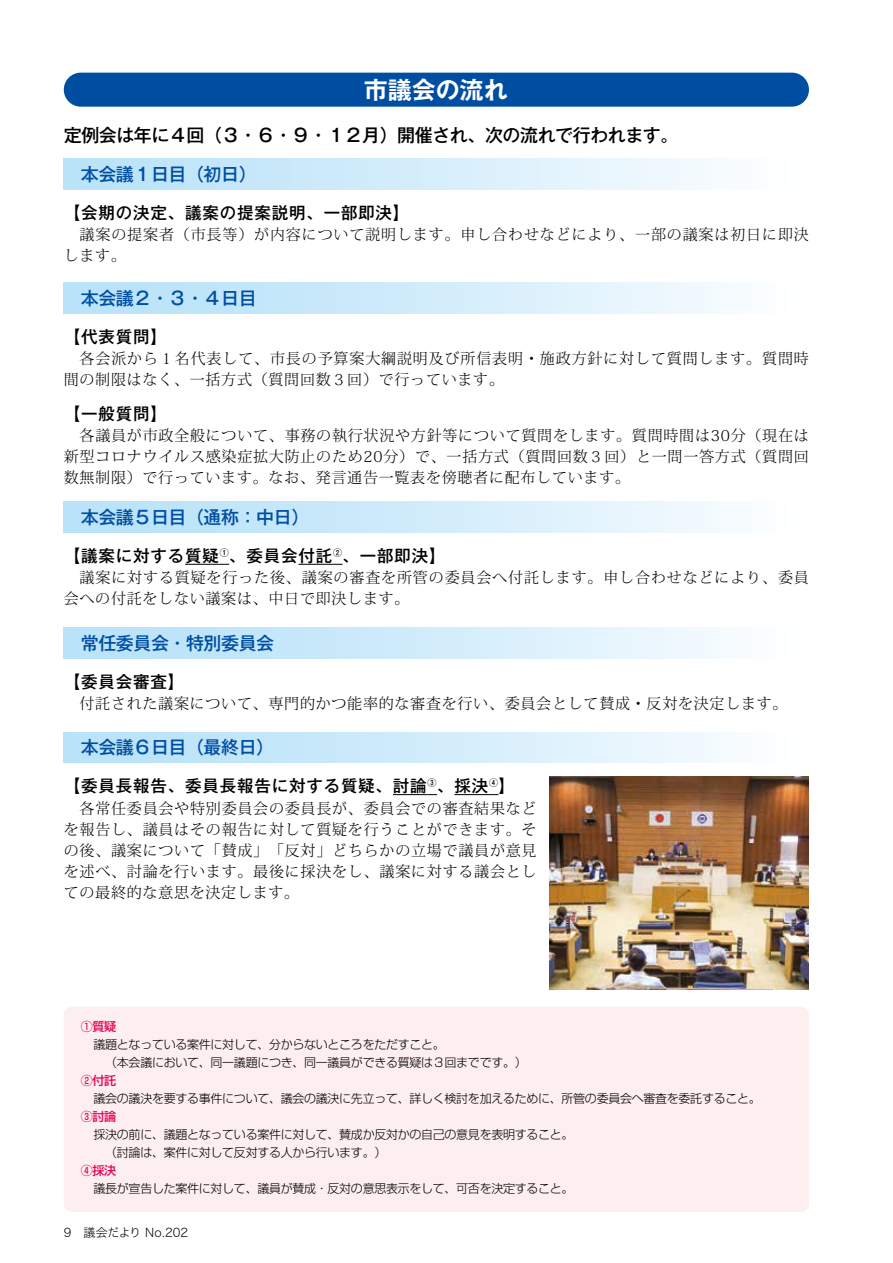
<style>
.page{position:relative;width:893px;height:1263px;background:#fff}
.page>*{position:absolute;margin:0;border:0;box-sizing:border-box;transform-origin:0 0}
.t1{font:700 24px "Gothic MB101 Pro De";color:#fff}
.t2{font:500 18px "Gothic MB101 Pro";letter-spacing:-.025em;color:#004ea2}
.t3{font:500 18px "Gothic MB101 Pro";letter-spacing:-.025em;color:#000}
.t4{font:500 16.5px "Gothic MB101 Pro";letter-spacing:.05em;color:#000}
.t5{font:300 15px/21px "Koz Min Pro";letter-spacing:.05em;color:#000}
.t6{font:300 12px/18px "Shin Go Pro";letter-spacing:-.025em;color:#000}
.t7{font:12px "Hira Kaku Std W2";color:#000}
.t8{font:500 12px "Shin Go Pro";letter-spacing:-.025em;color:#e50055}
.t9{font:500 9px "Gothic MB101 Pro";color:#000}
.s1{font-size:16.5px}
</style>
<div class="page">
<div style="left:64px;top:158px;width:744px;height:31px;background:linear-gradient(to right,#b5e0f8,#fdfeff)"></div>
<div style="left:64px;top:502px;width:744px;height:31px;background:linear-gradient(to right,#b2dff8,#fafdff)"></div>
<div style="left:64px;top:628px;width:744px;height:30px;background:linear-gradient(to right,#b2dff8,#fafdff)"></div>
<div style="left:64px;top:732px;width:744px;height:31px;background:linear-gradient(to right,#b2dff8,#fafdff)"></div>
<div style="left:64px;top:283px;width:744px;height:31px;background:linear-gradient(to right,#b2dff8,#fafdff)"></div>
<div style="left:64px;top:73px;width:745px;height:34px;background:#004ea2;border-radius:17px"></div>
<hr style="left:185px;top:564px;width:35px;height:1px;background:#000">
<hr style="left:298px;top:564px;width:35px;height:1px;background:#000">
<hr style="left:393px;top:794px;width:35px;height:1px;background:#000">
<hr style="left:454px;top:794px;width:35px;height:1px;background:#000">
<img style="left:549px;top:777px;width:260px;height:212px">
<div style="left:64px;top:1006px;width:745px;height:206px;background:#fdeeef;border-radius:9px"></div>
<h1 class="t1" style="left:364px;top:70px;width:146px">市議会の流れ</h1>
<p class="t3" style="left:64px;top:120px;width:616px">定例会は年に４回（３・６・９・１２月）開催され、次の流れで行われます。</p>
<p class="t2" style="left:81px;top:159px;width:177px">本会議１日目（初日(</p>
<p class="t4" style="left:64px;top:199px;width:347px">【会期の決定、議案の提案説明、一部即決【</p>
<p class="t5" style="left:64px;top:223px;width:747px">　議案の提案者（市長等）が内容について説明します。申し合わせなどにより、一部の議案は初日に即決します。</p>
<p class="t2" style="left:81px;top:283px;width:177px">本会議２・３・４日目</p>
<p class="t4" style="left:64px;top:323px;width:105px">【代表質問【</p>
<p class="t5" style="left:64px;top:348px;width:747px">　各会派から１名代表して、市長の予算案大綱説明及び所信表明・施政方針に対して質問します。質問時間の制限はなく、一括方式（質問回数３回）で行っています。</p>
<p class="t4" style="left:64px;top:400px;width:105px">【一般質問【</p>
<p class="t5" style="left:64px;top:425px;width:746px;text-align:justify">　各議員が市政全般について、事務の執行状況や方針等について質問をします。質問時間は30分（現在は新型コロナウイルス感染症拡大防止のため20分）で、一括方式（質問回数３回）と一問一答方式（質問回数無制限）で行っています。なお、発言通告一覧表を傍聴者に配布しています。</p>
<p class="t2" style="left:81px;top:502px;width:230px">本会議５日目（通称：中日(</p>
<p class="t4" style="left:64px;top:542px;width:157px">【議案に対する質疑</p>
<p class="t5" style="left:64px;top:567px;width:747px">　議案に対する質疑を行った後、議案の審査を所管の委員会へ付託します。申し合わせなどにより、委員会への付託をしない議案は、中日で即決します。</p>
<p class="t4" style="left:360px;top:542px;width:87px">一部即決【</p>
<p class="t4" style="left:246px;top:542px;width:87px">委員会付託</p>
<p class="t9" style="left:220px;top:545px;width:27px">①<span class="s1">、</span></p>
<p class="t9" style="left:333px;top:545px;width:27px">②<span class="s1">、</span></p>
<p class="t2" style="left:81px;top:628px;width:195px">常任委員会・特別委員会</p>
<p class="t4" style="left:64px;top:668px;width:122px">【委員会審査【</p>
<p class="t5" style="left:64px;top:692px;width:725px">　付託された議案について、専門的かつ能率的な審査を行い、委員会として賛成・反対を決定します。</p>
<p class="t2" style="left:81px;top:733px;width:195px">本会議６日目（最終日(</p>
<p class="t4" style="left:64px;top:772px;width:364px">【委員長報告、委員長報告に対する質疑、討論</p>
<p class="t5" style="left:64px;top:797px;width:474px;text-align:justify">　各常任委員会や特別委員会の委員長が、委員会での審査結果などを報告し、議員はその報告に対して質疑を行うことができます。その後、議案について「賛成」「反対」どちらかの立場で議員が意見を述べ、討論を行います。最後に採決をし、議案に対する議会としての最終的な意思を決定します。</p>
<p class="t4" style="left:454px;top:772px;width:62px">採決 【<sup>4</sup></p>
<p class="t9" style="left:428px;top:775px;width:27px">③<span class="s1">、</span></p>
<p class="t8" style="left:81px;top:1017px;width:37px">①質疑</p>
<p class="t6" style="left:94px;top:1034px;width:435px">議題となっている案件に対して、分からないところをただすこと。<br>　（本会議において、同一議題につき、同一議員ができる質疑は３回までです。(</p>
<p class="t8" style="left:81px;top:1071px;width:37px">②付託</p>
<p class="t6" style="left:94px;top:1088px;width:669px">議会の議決を要する事件について、議会の議決に先立って、詳しく検討を加えるために、所管の委員会へ審査を委託すること。</p>
<p class="t8" style="left:81px;top:1107px;width:37px">③討論</p>
<p class="t6" style="left:94px;top:1124px;width:481px">採決の前に、議題となっている案件に対して、賛成か反対かの自己の意見を表明すること。　（討論は、案件に対して反対する人から行います。(</p>
<p class="t8" style="left:81px;top:1161px;width:37px">④採決</p>
<p class="t6" style="left:94px;top:1178px;width:481px">議長が宣告した案件に対して、議員が賛成・反対の意思表示をして、可否を決定すること。</p>
<p class="t7" style="left:64px;top:1223px;width:126px">9　議会だより No.202</p>
</div>
